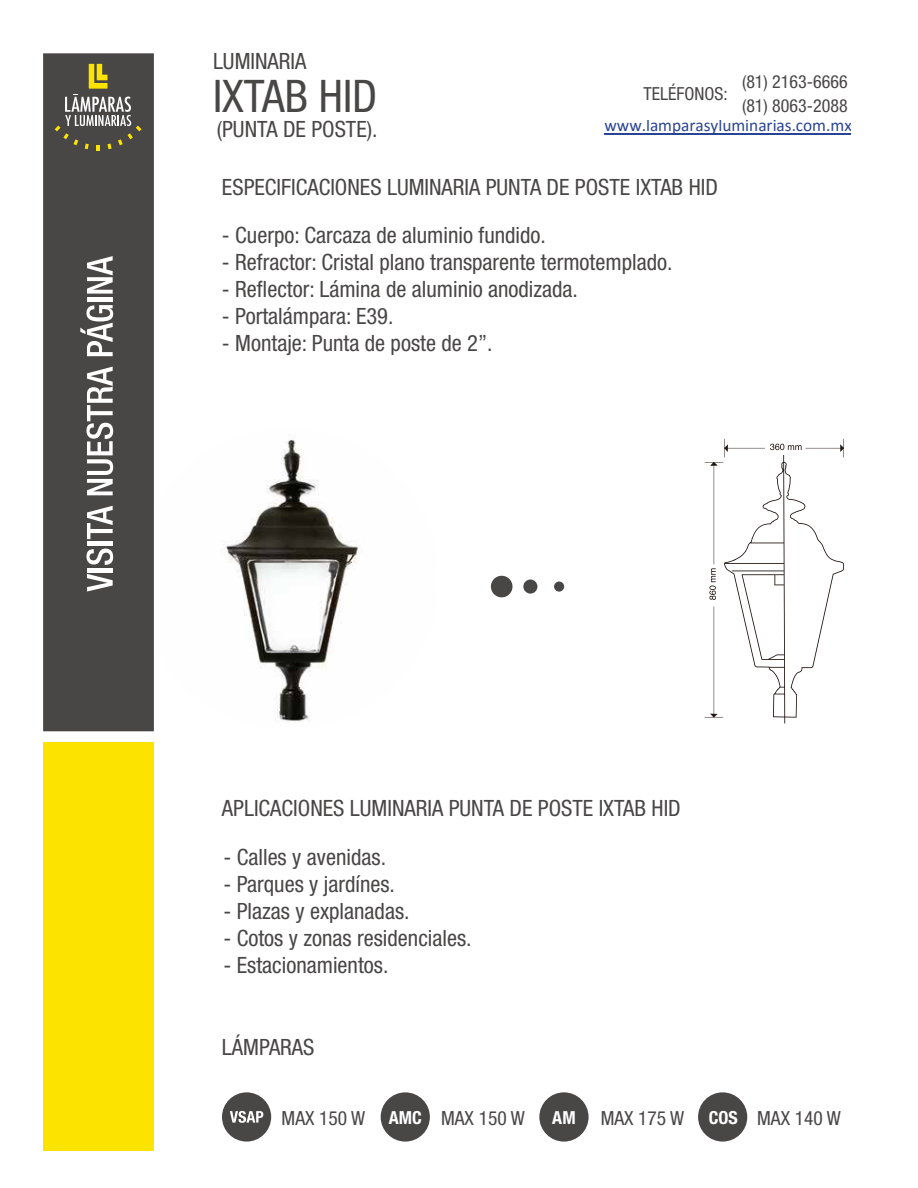
<style>
.page{position:relative;width:918px;height:1188px;background:#fff}
.page>*{position:absolute;margin:0;border:0;box-sizing:border-box;transform-origin:0 0}
.t1{font:condensed 45px "Helvetica Neue LT Pro";color:#494646}
.t2{font:condensed 22.5px "Helvetica Neue LT Pro";color:#494646}
.t3{font:condensed 19.5px "Helvetica Neue LT Pro";color:#494646}
.t4{font:condensed 18px/24px "Helvetica Neue LT Pro";color:#494646}
.t5{font:700 condensed 18px "Helvetica Neue LT Pro";color:#fff}
.t6{font:17.4px "Calibri";color:#294495}
.s1{font-weight:700;font-size:18px;color:#fff}
</style>
<div class="page">
<img style="left:138px;top:429px;width:301px;height:300px;border-radius:147px">
<div style="left:222px;top:1092px;width:49px;height:50px;background:#494646;border-radius:50%"></div>
<svg style="left:230px;top:1111px;width:33px;height:12px"></svg>
<div style="left:381px;top:1092px;width:49px;height:50px;background:#494646;border-radius:50%"></div>
<div style="left:539px;top:1092px;width:50px;height:50px;background:#494646;border-radius:50%"></div>
<div style="left:698px;top:1092px;width:49px;height:50px;background:#494646;border-radius:50%"></div>
<svg style="left:705px;top:439px;width:139px;height:284px"></svg>
<div style="left:43px;top:53px;width:111px;height:678px;background:#494646"></div>
<div style="left:43px;top:742px;width:111px;height:409px;background:#fce300"></div>
<svg style="left:87px;top:574px;width:26px;height:18px"></svg>
<hr style="left:87px;top:568px;width:26px;height:4px;background:#fff">
<svg style="left:86px;top:549px;width:27px;height:16px"></svg>
<hr style="left:87px;top:541px;width:26px;height:4px;background:#fff">
<svg style="left:87px;top:506px;width:26px;height:33px"></svg>
<svg style="left:86px;top:367px;width:27px;height:128px"></svg>
<svg style="left:80px;top:305px;width:33px;height:51px"></svg>
<hr style="left:87px;top:298px;width:26px;height:4px;background:#fff">
<svg style="left:87px;top:256px;width:26px;height:38px"></svg>
<svg style="left:55px;top:95px;width:87px;height:56px;background:#6b6861"></svg>
<svg style="left:89px;top:64px;width:19px;height:25px"></svg>
<div style="left:491px;top:576px;width:22px;height:21px;background:#494646;border-radius:50%"></div>
<div style="left:523px;top:580px;width:14px;height:14px;background:#494646;border-radius:50%"></div>
<div style="left:554px;top:582px;width:10px;height:10px;background:#494646;border-radius:50%"></div>
<hr style="left:604px;top:133px;width:246px;height:1px;background:#294495">
<p class="t2" style="left:213px;top:48px;width:95px">LUMINARIA</p>
<h1 class="t1" style="left:213px;top:70px;width:166px">IXTAB HID</h1>
<p class="t2" style="left:217px;top:116px;width:162px">(PUNTA DE POSTE).</p>
<p class="t4" style="left:742px;top:70px;width:107px">(81) 2163-6666 (81) 8063-2088</p>
<p class="t4" style="left:644px;top:82px;width:86px">TELÉFONOS:</p>
<p class="t6" style="left:604px;top:113px;width:249px">www.lamparasyluminarias.com.mx</p>
<p class="t2" style="left:222px;top:174px;width:497px">ESPECIFICACIONES LUMINARIA PUNTA DE POSTE IXTAB HID</p>
<p class="t2" style="left:222px;top:222px;width:326px">- Cuerpo: Carcaza de aluminio fundido.</p>
<p class="t2" style="left:222px;top:249px;width:452px">- Refractor: Cristal plano transparente termotemplado.</p>
<p class="t2" style="left:222px;top:276px;width:358px">- Reflector: Lámina de aluminio anodizada.</p>
<p class="t2" style="left:222px;top:303px;width:173px">- Portalámpara: E39.</p>
<p class="t2" style="left:222px;top:330px;width:272px">- Montaje: Punta de poste de 2”.</p>
<p class="t2" style="left:222px;top:795px;width:460px">APLICACIONES LUMINARIA PUNTA DE POSTE IXTAB HID</p>
<p class="t2" style="left:224px;top:844px;width:164px">- Calles y avenidas.</p>
<p class="t2" style="left:224px;top:871px;width:173px">- Parques y jardínes.</p>
<p class="t2" style="left:224px;top:898px;width:188px">- Plazas y explanadas.</p>
<p class="t2" style="left:224px;top:925px;width:250px">- Cotos y zonas residenciales.</p>
<p class="t2" style="left:224px;top:952px;width:166px">- Estacionamientos.</p>
<p class="t2" style="left:222px;top:1034px;width:94px">LÁMPARAS</p>
<p class="t3" style="left:282px;top:1107px;width:245px">MAX 150 W <span class="s1">AMC</span> MAX 150 W</p>
<p class="t5" style="left:552px;top:1106px;width:25px">AM</p>
<p class="t3" style="left:601px;top:1107px;width:85px">MAX 175 W</p>
<p class="t3" style="left:709px;top:1107px;width:133px"><span class="s1">COS</span> MAX 140 W</p>
</div>
